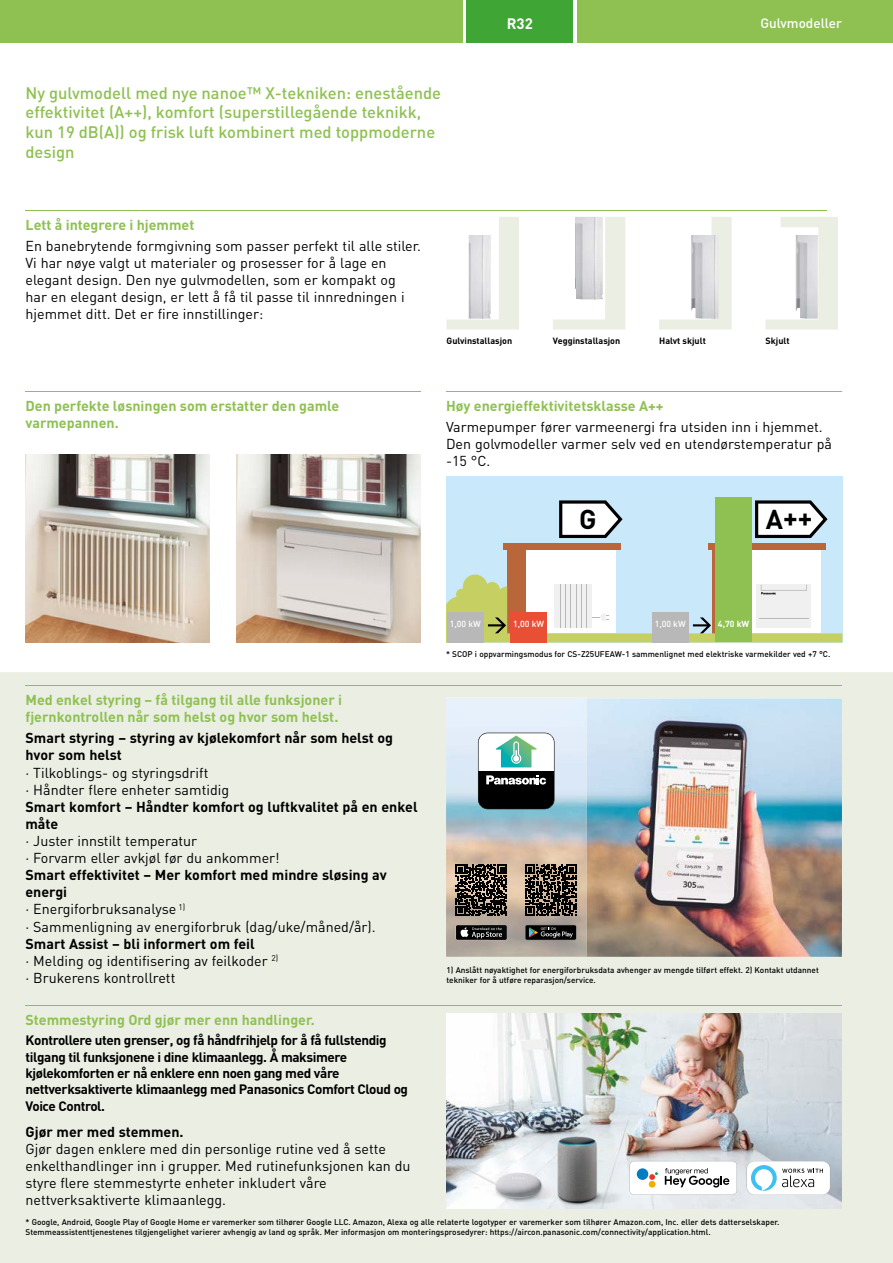
<style>
.page{position:relative;width:893px;height:1263px;background:#fff}
.page>*{position:absolute;margin:0;border:0;box-sizing:border-box;transform-origin:0 0}
.t1{font:700 27px "DIN";color:#000}
.t2{font:500 16.5px/19.8px "DIN";color:#8ec152}
.t3{font:700 15px "DIN";color:#fff}
.t4{font:14.25px/17.1px "DIN";color:#000}
.t5{font:700 14.25px/17.1px "DIN";color:#8ec152}
.t6{font:700 14.25px/17.1px "DIN";color:#000}
.t7{font:700 13.5px/16.5px "DIN";letter-spacing:-.03em;color:#000}
.t8{font:500 13.5px "DIN";color:#fff}
.t9{font:700 9px "DIN";color:#000}
.t10{font:500 8.85px "DIN";color:#fff}
.t11{font:700 8.85px "DIN";color:#fff}
.t12{font:500 8.25px/9.9px "DIN";color:#000}
.s1{font-weight:700}
</style>
<div class="page">
<div style="left:0;top:672px;width:893px;height:591px;background:#ebeee3"></div>
<img style="left:586px;top:699px;width:256px;height:258px">
<hr style="left:446px;top:697px;width:140px;height:2px;background:#f1f3ec">
<img style="left:446px;top:699px;width:140px;height:258px">
<div style="left:0;top:0;width:462px;height:43px;background:#8ec152"></div>
<div style="left:577px;top:0;width:316px;height:43px;background:#8ec152"></div>
<div style="left:467px;top:0;width:106px;height:43px;background:#3fa535"></div>
<hr style="left:26px;top:685px;width:816px;height:1px;background:#8ec152">
<svg style="left:478px;top:733px;width:76px;height:76px"></svg>
<hr style="left:26px;top:1005px;width:816px;height:1px;background:#8ec152">
<svg style="left:525px;top:925px;width:51px;height:15px"></svg>
<svg style="left:525px;top:864px;width:51px;height:51px;background:#433b32"></svg>
<div style="left:456px;top:925px;width:51px;height:15px;background:#010202"></div>
<img style="left:480px;top:925px;width:27px;height:15px">
<svg style="left:460px;top:927px;width:45px;height:14px"></svg>
<svg style="left:456px;top:864px;width:51px;height:51px;background:#3e3730"></svg>
<hr style="left:26px;top:210px;width:801px;height:1px;background:#8ec152">
<hr style="left:26px;top:391px;width:395px;height:1px;background:#8ec152">
<img style="left:26px;top:454px;width:184px;height:188px">
<img style="left:237px;top:454px;width:184px;height:188px">
<hr style="left:446px;top:391px;width:396px;height:1px;background:#8ec152">
<div style="left:446px;top:476px;width:396px;height:166px;background:#c9e8fc"></div>
<div style="left:525px;top:550px;width:91px;height:83px;background:#fff"></div>
<div style="left:730px;top:550px;width:91px;height:83px;background:#fff"></div>
<div style="left:507px;top:543px;width:18px;height:90px;background:#b9673a"></div>
<div style="left:503px;top:543px;width:117px;height:7px;background:#b9673a"></div>
<svg style="left:712px;top:550px;width:4px;height:24px"></svg>
<div style="left:708px;top:543px;width:117px;height:7px;background:#b9673a"></div>
<svg style="left:755px;top:500px;width:72px;height:38px;background:#c0c4c6"></svg>
<svg style="left:559px;top:500px;width:64px;height:38px;background:#bec3c5"></svg>
<svg style="left:446px;top:574px;width:396px;height:68px"></svg>
<div style="left:447px;top:612px;width:36px;height:30px;background:#b9b8b8"></div>
<div style="left:652px;top:612px;width:36px;height:30px;background:#b9b8b8"></div>
<div style="left:511px;top:612px;width:36px;height:30px;background:#e94f35"></div>
<div style="left:716px;top:497px;width:36px;height:145px;background:#8ec152"></div>
<svg style="left:659px;top:217px;width:73px;height:113px"></svg>
<img style="left:691px;top:235px;width:28px;height:84px">
<svg style="left:447px;top:217px;width:72px;height:113px"></svg>
<svg style="left:553px;top:217px;width:72px;height:113px"></svg>
<svg style="left:765px;top:217px;width:73px;height:113px"></svg>
<img style="left:446px;top:1013px;width:396px;height:196px">
<svg style="left:746px;top:1161px;width:84px;height:34px"></svg>
<svg style="left:630px;top:1161px;width:107px;height:34px"></svg>
<div style="left:637px;top:1168px;width:11px;height:12px;background:#007cc2;border-radius:50%"></div>
<p class="t2" style="left:26px;top:82px;width:417px">Ny gulvmodell med nye nanoe™ X-tekniken: enestående effektivitet (A++), komfort (superstillegående teknikk, kun 19 dB(A)) og frisk luft kombinert med toppmoderne design</p>
<p class="t5" style="left:26px;top:215px;width:170px">Lett å integrere i hjemmet</p>
<p class="t4" style="left:26px;top:237px;width:397px">En banebrytende formgivning som passer perfekt til alle stiler.<br>Vi har nøye valgt ut materialer og prosesser for å lage en elegant design. Den nye gulvmodellen, som er kompakt og<br>har en elegant design, er lett å få til passe til innredningen i hjemmet ditt. Det er fire innstillinger:</p>
<p class="t3" style="left:507px;top:14px;width:28px">R32</p>
<p class="t8" style="left:760px;top:15px;width:83px">Gulvmodeller</p>
<p class="t9" style="left:447px;top:335px;width:67px">Gulvinstallasjon</p>
<p class="t9" style="left:553px;top:335px;width:69px">Vegginstallasjon</p>
<p class="t9" style="left:659px;top:335px;width:48px">Halvt skjult</p>
<p class="t9" style="left:765px;top:335px;width:26px">Skjult</p>
<p class="t5" style="left:26px;top:396px;width:315px">Den perfekte løsningen som erstatter den gamle varmepannen.</p>
<p class="t5" style="left:446px;top:396px;width:219px">Høy energieffektivitetsklasse A++</p>
<p class="t4" style="left:446px;top:418px;width:388px">Varmepumper fører varmeenergi fra utsiden inn i hjemmet.<br>Den golvmodeller varmer selv ved en utendørstemperatur på -15 °C.</p>
<h1 class="t1" style="left:579px;top:502px;width:19px">G</h1>
<h1 class="t1" style="left:766px;top:500px;width:48px">A++</h1>
<p class="t5" style="left:26px;top:691px;width:318px">Med enkel styring – få tilgang til alle funksjoner i fjernkontrollen når som helst og hvor som helst.</p>
<p class="t6" style="left:26px;top:729px;width:369px">Smart styring – styring av kjølekomfort når som helst og hvor som helst</p>
<p class="t4" style="left:26px;top:764px;width:205px">· Tilkoblings- og styringsdrift<br>· Håndter flere enheter samtidig</p>
<p class="t6" style="left:26px;top:797px;width:394px">Smart komfort – Håndter komfort og luftkvalitet på en enkel måte</p>
<p class="t4" style="left:26px;top:832px;width:256px">· Juster innstilt temperatur<br>· Forvarm eller avkjøl før du ankommer!</p>
<p class="t4" style="left:26px;top:866px;width:363px"><span class="s1">Smart effektivitet – Mer komfort med mindre sløsing av energi<br></span>· Energiforbruksanalyse <sup>1)<br></sup>· Sammenligning av energiforbruk (dag/uke/måned/år).</p>
<p class="t4" style="left:26px;top:935px;width:254px"><span class="s1">Smart Assist – bli informert om feil<br></span>· Melding og identifisering av feilkoder <sup>2) </sup>· Brukerens kontrollrett</p>
<p class="t5" style="left:26px;top:1011px;width:291px">Stemmestyring Ord gjør mer enn handlinger.</p>
<p class="t7" style="left:26px;top:1032px;width:384px">Kontrollere uten grenser, og få håndfrihjelp for å få fullstendig tilgang til funksjonene i dine klimaanlegg. Å maksimere kjølekomforten er nå enklere enn noen gang med våre nettverksaktiverte klimaanlegg med Panasonics Comfort Cloud og Voice Control.</p>
<p class="t6" style="left:26px;top:1122px;width:160px">Gjør mer med stemmen.</p>
<p class="t4" style="left:26px;top:1140px;width:387px">Gjør dagen enklere med din personlige rutine ved å sette enkelthandlinger inn i grupper. Med rutinefunksjonen kan du styre flere stemmestyrte enheter inkludert våre nettverksaktiverte klimaanlegg.</p>
<p class="t10" style="left:450px;top:618px;width:33px">1,00 kW</p>
<p class="t10" style="left:513px;top:618px;width:33px">1,00 kW</p>
<p class="t10" style="left:655px;top:618px;width:33px">1,00 kW</p>
<p class="t11" style="left:718px;top:618px;width:33px">4,70 kW</p>
<p class="t12" style="left:446px;top:649px;width:386px">* SCOP i oppvarmingsmodus for CS-Z25UFEAW-1 sammenlignet med elektriske varmekilder ved +7 °C.</p>
<p class="t12" style="left:446px;top:965px;width:374px">1) Anslått nøyaktighet for energiforbruksdata avhenger av mengde tilført effekt. 2) Kontakt utdannet tekniker for å utføre reparasjon/service.</p>
<p class="t12" style="left:26px;top:1216px;width:755px">* Google, Android, Google Play of Google Home er varemerker som tilhører Google LLC. Amazon, Alexa og alle relaterte logotyper er varemerker som tilhører Amazon.com, Inc. eller dets datterselskaper.<br>Stemmeassistenttjenestenes tilgjengelighet varierer avhengig av land og språk. Mer informasjon om monteringsprosedyrer: https://aircon.panasonic.com/connectivity/application.html.</p>
</div>
